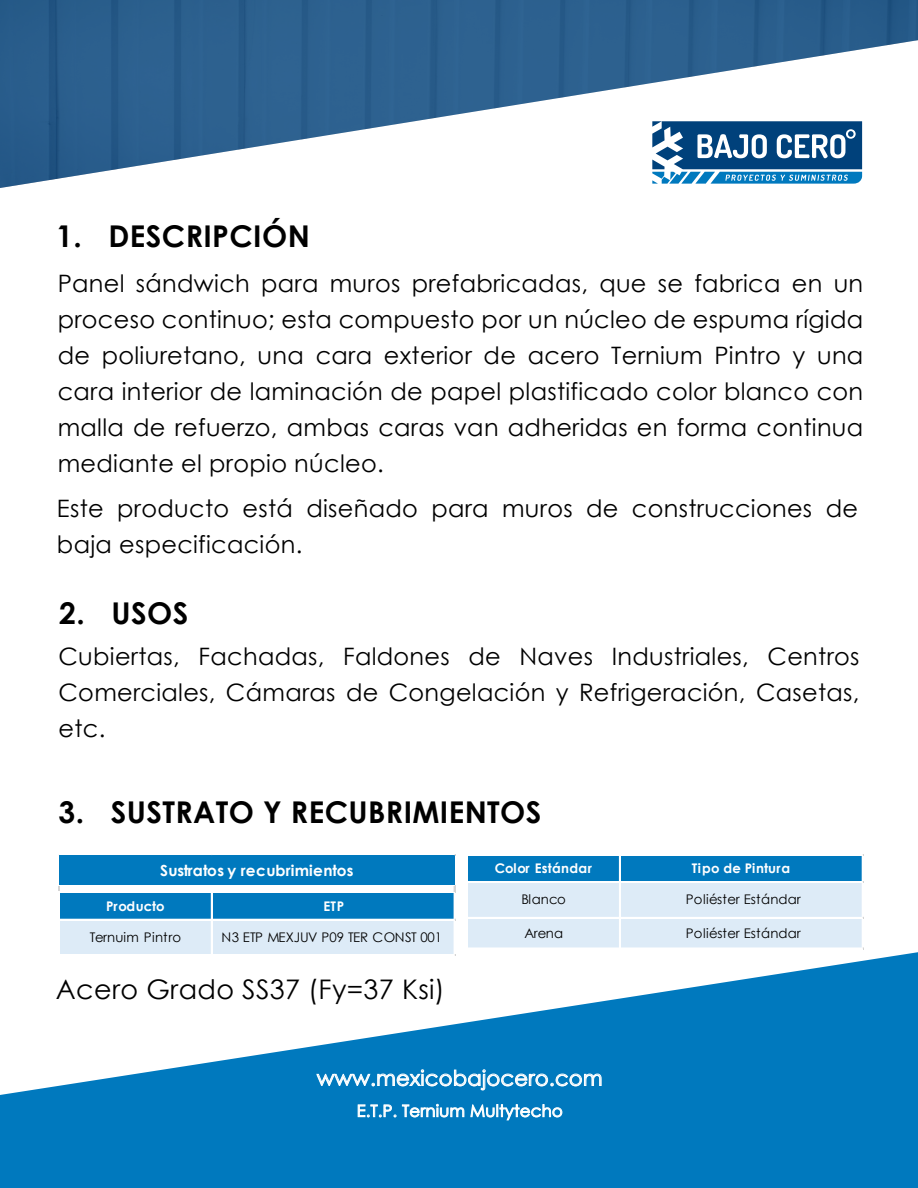
<style>
.page{position:relative;width:918px;height:1188px;background:#fff}
.page>*{position:absolute;margin:0;border:0;box-sizing:border-box;transform-origin:0 0}
.t1{font:700 30px "Century Gothic";letter-spacing:.015em;color:#000}
.t2{font:27px "Century Gothic";letter-spacing:.015em;color:#000}
.t3{font:24px/36px "Century Gothic";letter-spacing:.015em;color:#000;text-align:justify}
.t4{font:21px "Century Gothic";letter-spacing:.015em;color:#fff}
.t5{font:16.5px "Century Gothic";letter-spacing:.015em;color:#fff}
.t6{font:700 15.3px "Century Gothic";letter-spacing:.015em;color:#fff}
.t7{font:13.35px "Century Gothic";letter-spacing:.005em;color:#000}
.t8{font:700 13.35px "Century Gothic";letter-spacing:.02em;color:#fff}
.t9{font:13.35px "Century Gothic";letter-spacing:-.015em;color:#000}
</style>
<div class="page">
<svg style="left:0;top:0;width:918px;height:188px;fill:#2d6190"></svg>
<svg style="left:0;top:952px;width:918px;height:236px;fill:#0079be"></svg>
<svg style="left:316px;top:1069px;width:286px;height:21px;background:#3a97cc"></svg>
<svg style="left:358px;top:1104px;width:106px;height:13px"></svg>
<svg style="left:470px;top:1104px;width:92px;height:16px"></svg>
<svg style="left:652px;top:121px;width:210px;height:63px"></svg>
<div style="left:59px;top:856px;width:396px;height:31px;background:#0079be"></div>
<div style="left:59px;top:892px;width:396px;height:28px;background:#0079be"></div>
<div style="left:59px;top:919px;width:396px;height:37px;background:#ddebf7"></div>
<hr style="left:58px;top:885px;width:397px;height:1px;background:#fff">
<hr style="left:58px;top:886px;width:397px;height:1px;background:#fff">
<hr style="left:59px;top:892px;width:396px;height:1px;background:#fff">
<hr style="left:59px;top:919px;width:396px;height:1px;background:#fff">
<hr style="left:59px;top:955px;width:396px;height:1px;background:#fff">
<hr style="left:58px;top:892px;width:1px;height:64px;background:#fff">
<hr style="left:211px;top:893px;width:1px;height:63px;background:#fff">
<hr style="left:454px;top:893px;width:1px;height:63px;background:#fff">
<svg style="left:454px;top:885px;width:2px;height:8px"></svg>
<div style="left:467px;top:855px;width:396px;height:28px;background:#0079be"></div>
<div style="left:467px;top:882px;width:396px;height:67px;background:#ddebf7"></div>
<hr style="left:467px;top:881px;width:396px;height:1px;background:#fff">
<hr style="left:467px;top:882px;width:396px;height:1px;background:#fff">
<hr style="left:467px;top:917px;width:396px;height:1px;background:#fff">
<hr style="left:467px;top:948px;width:396px;height:1px;background:#fff">
<hr style="left:619px;top:855px;width:1px;height:94px;background:#fff">
<hr style="left:862px;top:855px;width:1px;height:94px;background:#fff">
<p class="t1" style="left:56px;top:214px;width:255px">1. DESCRIPCIÓN</p>
<p class="t3" style="left:58px;top:265px;width:807px">Panel sándwich para muros prefabricadas, que se fabrica en un proceso continuo; esta compuesto por un núcleo de espuma rígida de poliuretano, una cara exterior de acero Ternium Pintro y una cara interior de laminación de papel plastificado color blanco con malla de refuerzo, ambas caras van adheridas en forma continua mediante el propio núcleo.</p>
<p class="t3" style="left:57px;top:490px;width:803px">Este producto está diseñado para muros de construcciones de baja especificación.</p>
<p class="t1" style="left:59px;top:590px;width:131px">2. USOS</p>
<p class="t3" style="left:58px;top:638px;width:803px">Cubiertas, Fachadas, Faldones de Naves Industriales, Centros Comerciales, Cámaras de Congelación y Refrigeración, Casetas, etc.</p>
<p class="t1" style="left:59px;top:790px;width:484px">3. SUSTRATO Y RECUBRIMIENTOS</p>
<p class="t6" style="left:160px;top:859px;width:195px">Sustratos y recubrimientos</p>
<p class="t8" style="left:495px;top:858px;width:99px">Color Estándar</p>
<p class="t8" style="left:692px;top:858px;width:100px">Tipo de Pintura</p>
<p class="t7" style="left:522px;top:890px;width:46px">Blanco</p>
<p class="t7" style="left:686px;top:890px;width:117px">Poliéster Estándar</p>
<p class="t7" style="left:525px;top:924px;width:40px">Arena</p>
<p class="t7" style="left:686px;top:924px;width:117px">Poliéster Estándar</p>
<p class="t8" style="left:106px;top:896px;width:60px">Producto</p>
<p class="t8" style="left:324px;top:896px;width:22px">ETP</p>
<p class="t7" style="left:90px;top:928px;width:93px">Ternuim Pintro</p>
<p class="t9" style="left:222px;top:928px;width:222px">N3 ETP MEXJUV P09 TER CONST 001</p>
<p class="t2" style="left:56px;top:971px;width:390px">Acero Grado SS37 (Fy=37 Ksi)</p>
<p class="t4" style="left:317px;top:1063px;width:287px">www.mexicobajocero.com</p>
<p class="t5" style="left:357px;top:1099px;width:208px">E.T.P. Ternium Multytecho</p>
</div>
